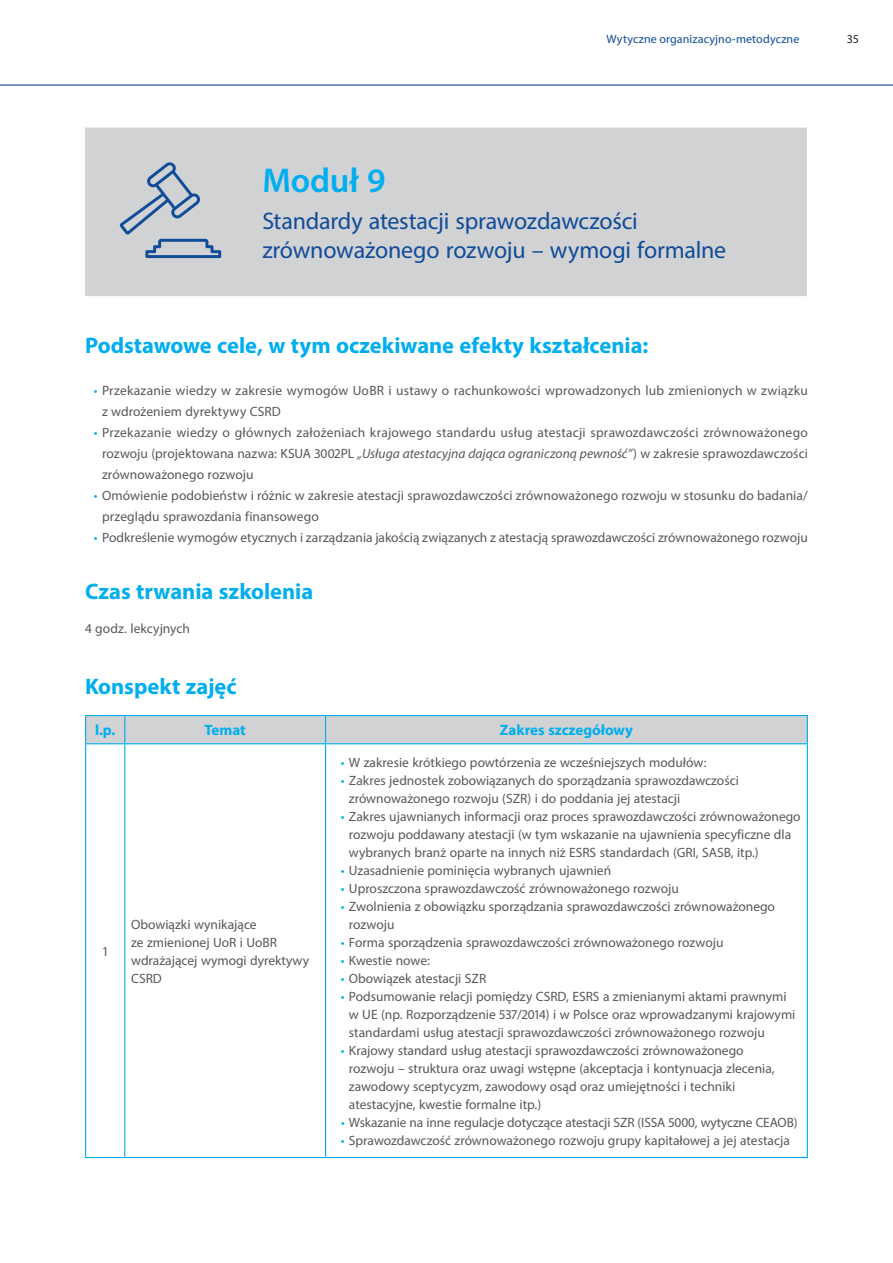
<style>
.page{position:relative;width:893px;height:1263px;background:#fff}
.page>*{position:absolute;margin:0;border:0;box-sizing:border-box;transform-origin:0 0}
.t1{font:600 34.5px "Myriad Pro";letter-spacing:-.005em;color:#00aeef}
.t2{font:24px/28.8px "Myriad Pro";letter-spacing:-.01em;color:#114c98}
.t3{font:700 22.5px "Myriad Pro";color:#00aeef}
.t4{font:700 15px "Myriad Pro";color:#00aeef}
.t5{font:13.5px/18px "Myriad Pro";color:#57585a}
.t6{font:12px "Myriad Pro";letter-spacing:.01em;color:#114c98}
.t7{font:12px "Myriad Pro";color:#231f20}
.s1{color:#00aeef}
.s2{font-style:italic}
</style>
<div class="page">
<hr style="left:0;top:84px;width:893px;height:2px;background:#114c98">
<div style="left:85px;top:128px;width:722px;height:168px;background:#d1d2d4"></div>
<svg style="left:120px;top:162px;width:101px;height:96px;background:#b4becb"></svg>
<hr style="left:124px;top:744px;width:1px;height:413px;background:#00aeef">
<hr style="left:325px;top:744px;width:1px;height:413px;background:#00aeef">
<hr style="left:85px;top:1157px;width:40px;height:1px;background:#00aeef">
<hr style="left:125px;top:1157px;width:201px;height:1px;background:#00aeef">
<hr style="left:326px;top:1157px;width:482px;height:1px;background:#00aeef">
<hr style="left:85px;top:744px;width:1px;height:413px;background:#00aeef">
<hr style="left:807px;top:744px;width:1px;height:413px;background:#00aeef">
<svg style="left:85px;top:715px;width:723px;height:28px;background:#c7d0d5"></svg>
<hr style="left:85px;top:743px;width:40px;height:1px;background:#00aeef">
<hr style="left:125px;top:743px;width:201px;height:1px;background:#00aeef">
<hr style="left:326px;top:743px;width:482px;height:1px;background:#00aeef">
<p class="t6" style="left:607px;top:31px;width:194px">Wytyczne organizacyjno-metodyczne</p>
<p class="t7" style="left:847px;top:31px;width:14px">35</p>
<h1 class="t1" style="left:262px;top:161px;width:125px">Moduł 9</h1>
<h2 class="t2" style="left:262px;top:206px;width:465px">Standardy atestacji sprawozdawczości zrównoważonego rozwoju – wymogi formalne</h2>
<h3 class="t3" style="left:85px;top:331px;width:565px">Podstawowe cele, w tym oczekiwane efekty kształcenia:</h3>
<p class="t5" style="left:102px;top:380px;width:707px;line-height:21px;text-indent:-8px"><span class="s1">•</span> Przekazanie wiedzy w zakresie wymogów UoBR i ustawy o rachunkowości wprowadzonych lub zmienionych w związku z wdrożeniem dyrektywy CSRD</p>
<p class="t5" style="left:102px;top:422px;width:707px;line-height:21px;text-align:justify;text-indent:-8px"><span class="s1">•</span> Przekazanie wiedzy o głównych założeniach krajowego standardu usług atestacji sprawozdawczości zrównoważonego rozwoju (projektowana nazwa: KSUA 3002PL <span class="s2">„Usługa atestacyjna dająca ograniczoną pewność”</span>) w zakresie sprawozdawczości zrównoważonego rozwoju</p>
<p class="t5" style="left:102px;top:485px;width:707px;line-height:21px;text-indent:-8px"><span class="s1">•</span> Omówienie podobieństw i różnic w zakresie atestacji sprawozdawczości zrównoważonego rozwoju w stosunku do badania/ przeglądu sprawozdania finansowego</p>
<p class="t5" style="left:94px;top:528px;width:715px"><span class="s1">•</span> Podkreślenie wymogów etycznych i zarządzania jakością związanych z atestacją sprawozdawczości zrównoważonego rozwoju</p>
<h3 class="t3" style="left:85px;top:577px;width:230px">Czas trwania szkolenia</h3>
<p class="t5" style="left:85px;top:619px;width:107px">4 godz. lekcyjnych</p>
<h3 class="t3" style="left:85px;top:671px;width:153px">Konspekt zajęć</h3>
<p class="t4" style="left:95px;top:720px;width:22px">l.p.</p>
<p class="t4" style="left:205px;top:720px;width:43px">Temat</p>
<p class="t4" style="left:500px;top:720px;width:135px">Zakres szczegółowy</p>
<p class="t5" style="left:103px;top:942px;width:6px">1</p>
<p class="t5" style="left:131px;top:915px;width:179px">Obowiązki wynikające<br>ze zmienionej UoR i UoBR wdrażającej wymogi dyrektywy<br>CSRD</p>
<p class="t5" style="left:341px;top:753px;width:367px"><span class="s1">•</span> W zakresie krótkiego powtórzenia ze wcześniejszych modułów:</p>
<p class="t5" style="left:349px;top:771px;width:391px;text-indent:-8px"><span class="s1">•</span> Zakres jednostek zobowiązanych do sporządzania sprawozdawczości zrównoważonego rozwoju (SZR) i do poddania jej atestacji</p>
<p class="t5" style="left:349px;top:807px;width:453px;text-indent:-8px"><span class="s1">•</span> Zakres ujawnianych informacji oraz proces sprawozdawczości zrównoważonego rozwoju poddawany atestacji (w tym wskazanie na ujawnienia specyficzne dla wybranych branż oparte na innych niż ESRS standardach (GRI, SASB, itp.)</p>
<p class="t5" style="left:341px;top:861px;width:272px"><span class="s1">•</span> Uzasadnienie pominięcia wybranych ujawnień</p>
<p class="t5" style="left:341px;top:879px;width:339px"><span class="s1">•</span> Uproszczona sprawozdawczość zrównoważonego rozwoju</p>
<p class="t5" style="left:349px;top:897px;width:428px;text-indent:-8px"><span class="s1">•</span> Zwolnienia z obowiązku sporządzania sprawozdawczości zrównoważonego rozwoju</p>
<p class="t5" style="left:341px;top:933px;width:384px"><span class="s1">•</span> Forma sporządzenia sprawozdawczości zrównoważonego rozwoju</p>
<p class="t5" style="left:341px;top:951px;width:91px"><span class="s1">•</span> Kwestie nowe:</p>
<p class="t5" style="left:341px;top:969px;width:147px"><span class="s1">•</span> Obowiązek atestacji SZR</p>
<p class="t5" style="left:349px;top:987px;width:448px;text-indent:-8px"><span class="s1">•</span> Podsumowanie relacji pomiędzy CSRD, ESRS a zmienianymi aktami prawnymi w UE (np. Rozporządzenie 537/2014) i w Polsce oraz wprowadzanymi krajowymi standardami usług atestacji sprawozdawczości zrównoważonego rozwoju</p>
<p class="t5" style="left:349px;top:1041px;width:427px;text-indent:-8px"><span class="s1">•</span> Krajowy standard usług atestacji sprawozdawczości zrównoważonego rozwoju – struktura oraz uwagi wstępne (akceptacja i kontynuacja zlecenia, zawodowy sceptycyzm, zawodowy osąd oraz umiejętności i techniki atestacyjne, kwestie formalne itp.)</p>
<p class="t5" style="left:341px;top:1113px;width:458px"><span class="s1">•</span> Wskazanie na inne regulacje dotyczące atestacji SZR (ISSA 5000, wytyczne CEAOB)</p>
<p class="t5" style="left:341px;top:1131px;width:450px"><span class="s1">•</span> Sprawozdawczość zrównoważonego rozwoju grupy kapitałowej a jej atestacja</p>
</div>
